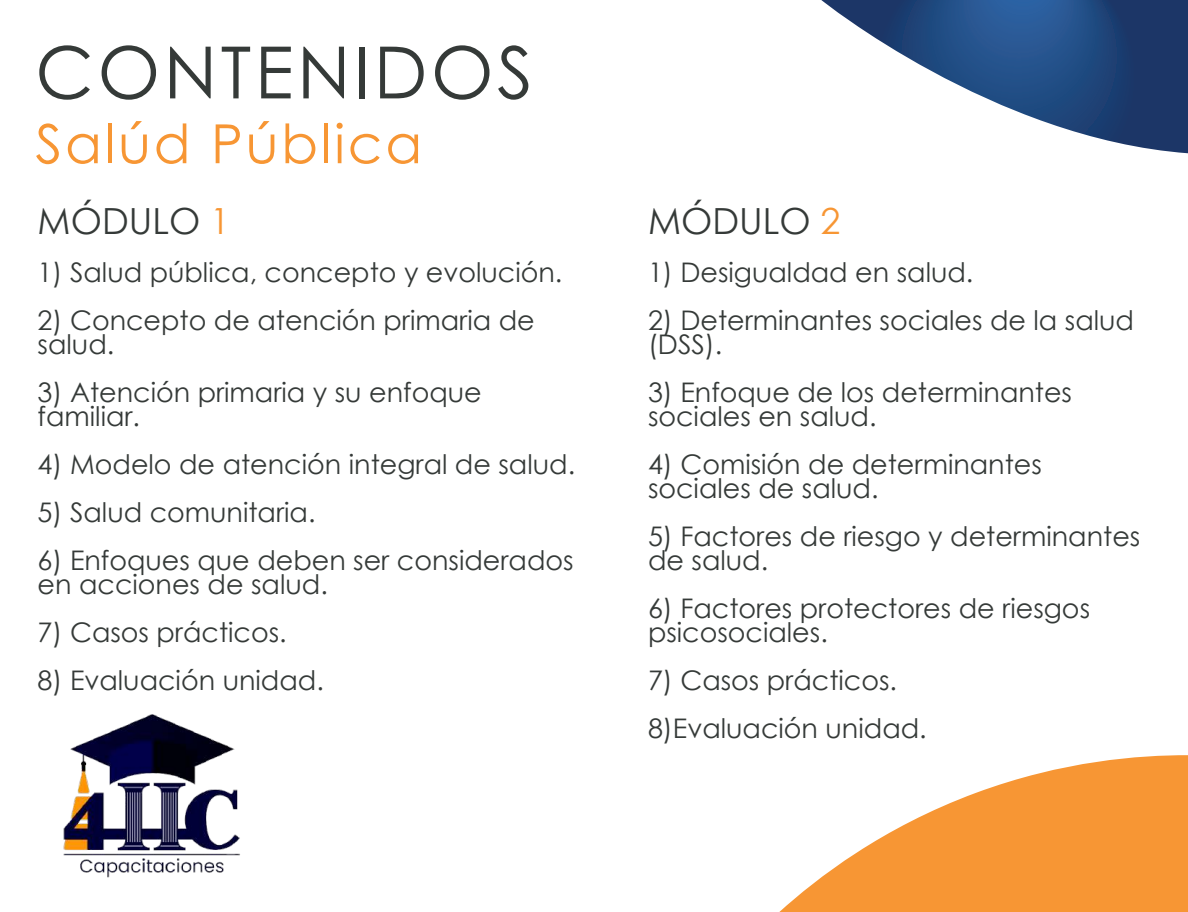
<style>
.page{position:relative;width:1188px;height:912px;background:#fff}
.page>*{position:absolute;margin:0;border:0;box-sizing:border-box;transform-origin:0 0}
.t1{font:72px "Century Gothic";letter-spacing:.05em;color:#353a38}
.t2{font:54px "Century Gothic";letter-spacing:.05em;color:#f79634}
.t3{font:36px "Century Gothic";color:#353a38}
.t4{font:27px/24px "Century Gothic";color:#353a38}
.s1{color:#f79634}
</style>
<div class="page">
<svg style="left:821px;top:0;width:367px;height:153px"></svg>
<svg style="left:779px;top:755px;width:409px;height:157px;fill:#f79634"></svg>
<img style="left:63px;top:714px;width:177px;height:164px">
<h1 class="t1" style="left:35px;top:22px;width:499px">CONTENIDOS</h1>
<h2 class="t2" style="left:35px;top:106px;width:388px">Salúd Pública</h2>
<h3 class="t3" style="left:38px;top:196px;width:194px">MÓDULO <span class="s1">1</span></h3>
<p class="t4" style="left:38px;top:260px;width:526px">1) Salud pública, concepto y evolución.</p>
<p class="t4" style="left:38px;top:308px;width:499px">2) Concepto de atención primaria de salud.</p>
<p class="t4" style="left:38px;top:380px;width:446px">3) Atención primaria y su enfoque familiar.</p>
<p class="t4" style="left:38px;top:452px;width:539px">4) Modelo de atención integral de salud.</p>
<p class="t4" style="left:38px;top:500px;width:279px">5) Salud comunitaria.</p>
<p class="t4" style="left:38px;top:548px;width:538px">6) Enfoques que deben ser considerados en acciones de salud.</p>
<p class="t4" style="left:38px;top:620px;width:251px">7) Casos prácticos.</p>
<p class="t4" style="left:38px;top:668px;width:288px">8) Evaluación unidad.</p>
<h3 class="t3" style="left:648px;top:196px;width:194px">MÓDULO <span class="s1">2</span></h3>
<p class="t4" style="left:648px;top:260px;width:327px">1) Desigualdad en salud.</p>
<p class="t4" style="left:648px;top:308px;width:488px">2) Determinantes sociales de la salud (DSS).</p>
<p class="t4" style="left:648px;top:380px;width:426px">3) Enfoque de los determinantes sociales en salud.</p>
<p class="t4" style="left:648px;top:452px;width:395px">4) Comisión de determinantes sociales de salud.</p>
<p class="t4" style="left:648px;top:524px;width:494px">5) Factores de riesgo y determinantes de salud.</p>
<p class="t4" style="left:648px;top:596px;width:444px">6) Factores protectores de riesgos psicosociales.</p>
<p class="t4" style="left:648px;top:656px;width:280px;line-height:48px">7) Casos prácticos.<br>8)Evaluación unidad.</p>
</div>
